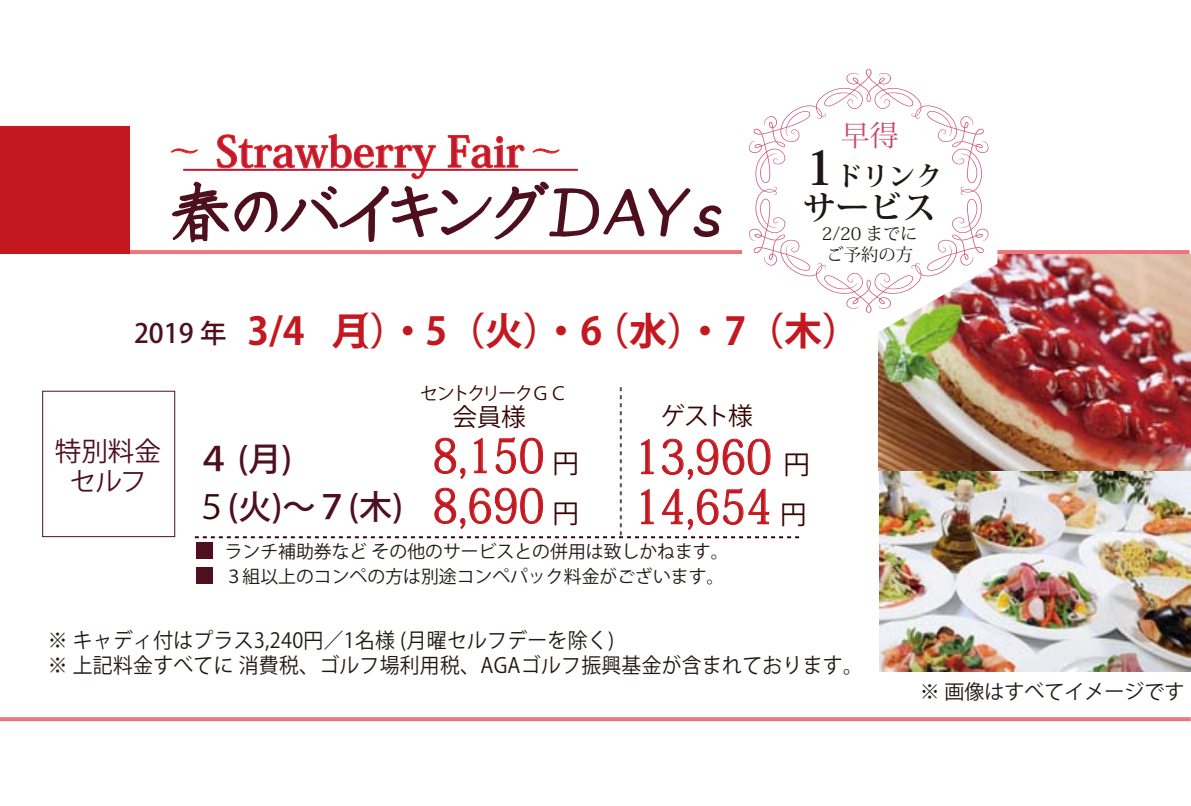
<style>
.page{position:relative;width:1191px;height:806px;background:#fff}
.page>*{position:absolute;margin:0;border:0;box-sizing:border-box;transform-origin:0 0}
.t1{font:63.4px "HGP Hakushu Penkaishotai";color:#4e0f1f}
.t2{font:700 47.6px "Koz Min Pro";color:#201714}
.t3{font:46.8px/50px "Koz Min Pro";color:#c3181f;scale:.89 1}
.t4{font:700 42.4px "Koz Min Pro";color:#bc1934}
.t5{font:700 38px "Koz Go Pro";color:#c3181f}
.t6{font:500 33.2px "Koz Go Pro";color:#4e0f1f}
.t7{font:700 33.2px "Koz Min Pro";color:#201714}
.t8{font:28.8px "Koz Min Pro";color:#c84b6f}
.t9{font:26.6px/30px "Koz Go Pro";color:#4e0f1f;text-align:center}
.t10{font:700 26.6px "Koz Min Pro";color:#201714}
.t11{font:24.8px "Koz Go Pro";letter-spacing:-.04em;color:#350604}
.t12{font:21px/25.2px "Koz Go Pro";letter-spacing:.015em;color:#211815;scale:.95 1}
.t13{font:20px "Koz Go Pro";color:#221815}
.t14{font:700 19px "Koz Min Pro";color:#bc1934;scale:1.5 1}
.t15{font:18px "Koz Go Pro";letter-spacing:-.09em;color:#350604}
.t16{font:17.8px/24px "Koz Go Pro";color:#221815}
.t17{font:17.4px/20.4px "Koz Min Pro";color:#201714}
.s1{font-weight:500;font-size:26.4px;color:#4e0f1f}
.s2{font-family:"Koz Go Pro";font-size:26.4px;color:#350604}
.s3{font-weight:400;color:#350604}
.s4{font-family:"Koz Min Pro";font-weight:400;font-size:46.8px;color:#c3181f}
</style>
<div class="page">
<img style="left:878px;top:255px;width:313px;height:416px">
<svg style="left:7px;top:250px;width:1182px;height:4px"></svg>
<div style="left:0;top:126px;width:129px;height:127px;background:#c3181f"></div>
<hr style="left:160px;top:250px;width:494px;height:4px;background:#ed767e">
<svg style="left:170px;top:133px;width:552px;height:110px"></svg>
<hr style="left:183px;top:169px;width:395px;height:2px;background:#bc1934">
<div style="left:197px;top:542px;width:16px;height:16px;background:#4e0f1f"></div>
<div style="left:197px;top:567px;width:16px;height:17px;background:#4e0f1f"></div>
<svg style="left:0;top:717px;width:1190px;height:4px;background:#ed7b83"></svg>
<svg style="left:195px;top:387px;width:605px;height:151px"></svg>
<div style="left:42px;top:390px;width:133px;height:147px;border:1px solid #4e0f1f"></div>
<img style="left:742px;top:146px;width:255px;height:191px">
<svg style="left:749px;top:69px;width:239px;height:244px"></svg>
<p class="t14" style="left:170px;top:137px;width:21px">～</p>
<h3 class="t4" style="left:216px;top:121px;width:310px">Strawberry Fair</h3>
<p class="t14" style="left:532px;top:137px;width:21px">～</p>
<h1 class="t1" style="left:169px;top:180px;width:556px">春のバイキングＤＡＹｓ</h1>
<h3 class="t8" style="left:841px;top:115px;width:59px">早得</h3>
<h2 class="t2" style="left:796px;top:133px;width:49px">１</h2>
<p class="t10" style="left:835px;top:157px;width:108px">ドリンク</p>
<h3 class="t7" style="left:803px;top:184px;width:134px">サービス</h3>
<p class="t17" style="left:821px;top:223px;width:98px">2/20 までにご予約の方</p>
<h3 class="t5" style="left:134px;top:307px;width:727px"><span class="s1">2019 年</span> 3/4 （月）・5（火）・6（水）・7（木）</h3>
<p class="t9" style="left:55px;top:437px;width:108px">特別料金セルフ</p>
<p class="t15" style="left:420px;top:382px;width:149px">セントクリークＧＣ</p>
<p class="t11" style="left:660px;top:400px;width:94px">ゲスト様</p>
<p class="t11" style="left:452px;top:400px;width:75px">会員様</p>
<h3 class="t3" style="left:432px;top:429px;width:166px">8,150 <span class="s2">円</span></h3>
<h3 class="t6" style="left:195px;top:485px;width:386px"><span class="s3">５</span>(火)～７(木) <span class="s4">8,690</span> <sub>円</sub></h3>
<h3 class="t6" style="left:197px;top:438px;width:96px">４ (月)</h3>
<h3 class="t3" style="left:634px;top:430px;width:199px">13,960 <span class="s2">円<br></span>14,654 <span class="s2">円</span></h3>
<p class="t16" style="left:225px;top:540px;width:505px">ランチ補助券など その他のサービスとの併用は致しかねます。<br>３組以上のコンペの方は別途コンペパック料金がございます。</p>
<p class="t12" style="left:48px;top:628px;width:859px">※ キャディ付はプラス3,240円／1名様 (月曜セルフデーを除く)<br>※ 上記料金すべてに 消費税、ゴルフ場利用税、AGAゴルフ振興基金が含まれております。</p>
<p class="t13" style="left:919px;top:678px;width:266px">※ 画像はすべてイメージです</p>
</div>
